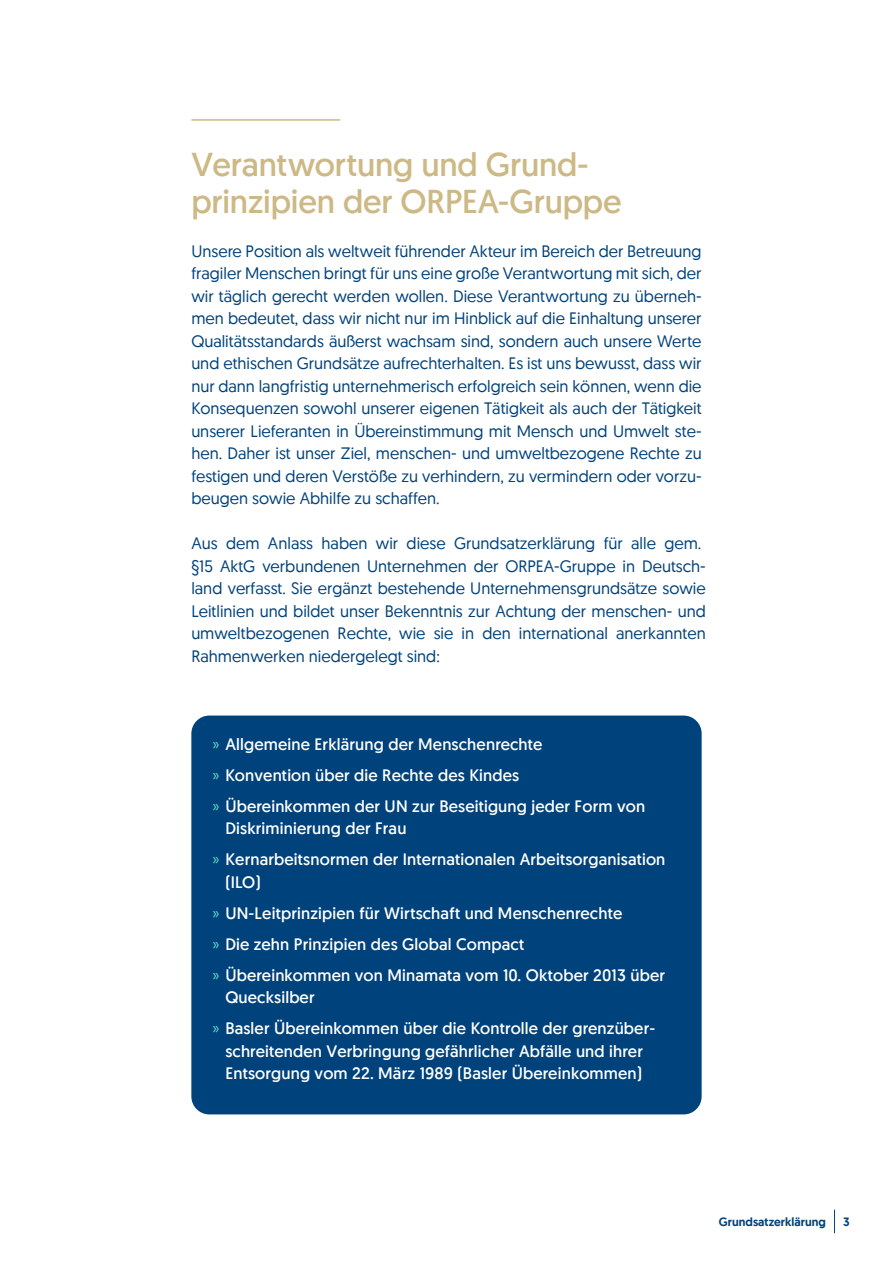
<style>
.page{position:relative;width:893px;height:1263px;background:#fff}
.page>*{position:absolute;margin:0;border:0;box-sizing:border-box;transform-origin:0 0}
.t1{font:33px/37.5px "Geomanist News";letter-spacing:-.005em;color:#cdb986}
.t2{font:16.5px/22.5px "Geomanist";color:#00427b;text-align:justify}
.t3{font:16.5px/31px "Geomanist News";letter-spacing:.01em;color:#fff}
.t4{font:500 12px "Geomanist";color:#00427b}
.s1{font-family:"Geomanist";color:#5cd2c3}
</style>
<div class="page">
<svg style="left:834px;top:1210px;width:1px;height:23px"></svg>
<div style="left:191px;top:715px;width:511px;height:399px;background:#00427b;border-radius:18px"></div>
<hr style="left:191px;top:119px;width:149px;height:2px;background:#cdb986">
<h1 class="t1" style="left:191px;top:145px;width:432px">Verantwortung und Grund&shy;prinzipien der ORPEA-Gruppe</h1>
<p class="t2" style="left:191px;top:239px;width:512px">Unsere Position als weltweit führender Akteur im Bereich der Betreuung fragiler Menschen bringt für uns eine große Verantwortung mit sich, der wir täglich gerecht werden wollen. Diese Verantwortung zu überneh&shy;men bedeutet, dass wir nicht nur im Hinblick auf die Einhaltung unserer Qualitätsstandards äußerst wachsam sind, sondern auch unsere Werte und ethischen Grundsätze aufrechterhalten. Es ist uns bewusst, dass wir nur dann langfristig unternehmerisch erfolgreich sein können, wenn die Konsequenzen sowohl unserer eigenen Tätigkeit als auch der Tätigkeit unserer Lieferanten in Übereinstimmung mit Mensch und Umwelt ste&shy;hen. Daher ist unser Ziel, menschen- und umweltbezogene Rechte zu festigen und deren Verstöße zu verhindern, zu vermindern oder vorzu&shy;beugen sowie Abhilfe zu schaffen.</p>
<p class="t2" style="left:191px;top:532px;width:516px;text-align:left">Aus dem Anlass haben wir diese Grundsatzerklärung für alle gem. §15 AktG verbundenen Unternehmen der ORPEA-Gruppe in Deutsch&shy;land verfasst. Sie ergänzt bestehende Unternehmensgrundsätze sowie Leitlinien und bildet unser Bekenntnis zur Achtung der menschen- und umweltbezogenen Rechte, wie sie in den international anerkannten Rahmenwerken niedergelegt sind:</p>
<p class="t3" style="left:213px;top:728px;width:434px"><span class="s1">»</span> Allgemeine Erklärung der Menschenrechte<br><span class="s1">»</span> Konvention über die Rechte des Kindes<br><span class="s1">»</span> Übereinkommen der UN zur Beseitigung jeder Form von</p>
<p class="t3" style="left:213px;top:813px;width:454px;text-indent:13px">Diskriminierung der Frau<br><span class="s1">»</span> Kernarbeitsnormen der Internationalen Arbeitsorganisation</p>
<p class="t3" style="left:213px;top:866px;width:454px;text-indent:13px">(ILO)<br><span class="s1">»</span> UN-Leitprinzipien für Wirtschaft und Menschenrechte<br><span class="s1">»</span> Die zehn Prinzipien des Global Compact<br><span class="s1">»</span> Übereinkommen von Minamata vom 10. Oktober 2013 über</p>
<p class="t3" style="left:213px;top:982px;width:444px;text-indent:13px">Quecksilber<br><span class="s1">»</span> Basler Übereinkommen über die Kontrolle der grenzüber-</p>
<p class="t3" style="left:225px;top:1040px;width:419px;line-height:22.5px">schreitenden Verbringung gefährlicher Abfälle und ihrer<br>Entsorgung vom 22. März 1989 (Basler Übereinkommen)</p>
<p class="t4" style="left:719px;top:1214px;width:109px">Grundsatzerklärung</p>
<p class="t4" style="left:843px;top:1214px;width:8px">3</p>
</div>
